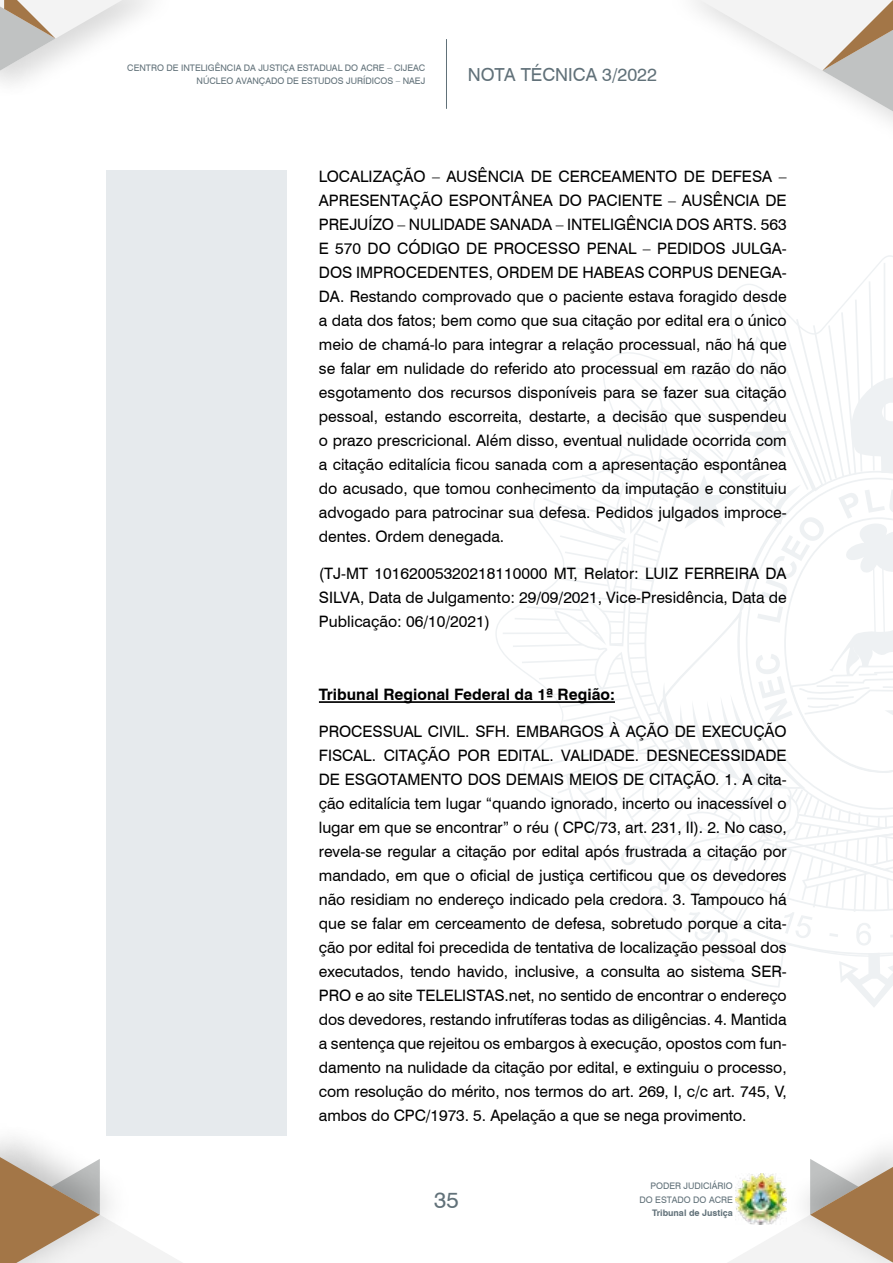
<style>
.page{position:relative;width:893px;height:1263px;background:#fff}
.page>*{position:absolute;margin:0;border:0;box-sizing:border-box;transform-origin:0 0}
.t1{font:22.5px "Swiss 721 BT";color:#617179}
.t2{font:18px "Swiss 721 BT";color:#617179}
.t3{font:15.75px/24px "Swiss 721 BT";color:#000;text-align:justify}
.t4{font:700 15.75px "Swiss 721 BT";color:#000}
.t5{font:9px/13.5px "Swiss 721 BT";color:#617179;text-align:right}
.t6{font:700 9px "Swiss 721 BT";color:#617179}
</style>
<div class="page">
<svg style="left:695px;top:0;width:198px;height:121px"></svg>
<svg style="left:0;top:0;width:149px;height:71px"></svg>
<svg style="left:728px;top:1157px;width:165px;height:106px"></svg>
<div style="left:0;top:1118px;width:138px;height:145px;background:#000;opacity:.25"></div>
<svg style="left:0;top:1157px;width:182px;height:106px"></svg>
<hr style="left:884px;top:263px;width:2px;height:207px;background:#eef1f3">
<svg style="left:532px;top:280px;width:361px;height:727px"></svg>
<hr style="left:446px;top:39px;width:1px;height:70px;background:#617179">
<img style="left:735px;top:1174px;width:52px;height:50px">
<hr style="left:319px;top:701px;width:296px;height:2px;background:#000">
<div style="left:106px;top:170px;width:181px;height:965px;background:#e6eaed"></div>
<p class="t5" style="left:127px;top:60px;width:299px">CENTRO DE INTELIGÊNCIA DA JUSTIÇA ESTADUAL DO ACRE – CIJEAC<br>NÚCLEO AVANÇADO DE ESTUDOS JURÍDICOS – NAEJ</p>
<p class="t2" style="left:468px;top:62px;width:191px">NOTA TÉCNICA 3/2022</p>
<p class="t3" style="left:319px;top:164px;width:469px">LOCALIZAÇÃO – AUSÊNCIA DE CERCEAMENTO DE DEFESA – APRESENTAÇÃO ESPONTÂNEA DO PACIENTE – AUSÊNCIA DE PREJUÍZO – NULIDADE SANADA – INTELIGÊNCIA DOS ARTS. 563<br>E 570 DO CÓDIGO DE PROCESSO PENAL – PEDIDOS JULGA-DOS IMPROCEDENTES, ORDEM DE HABEAS CORPUS DENEGA-DA. Restando comprovado que o paciente estava foragido desde a data dos fatos; bem como que sua citação por edital era o único meio de chamá-lo para integrar a relação processual, não há que se falar em nulidade do referido ato processual em razão do não esgotamento dos recursos disponíveis para se fazer sua citação pessoal, estando escorreita, destarte, a decisão que suspendeu o prazo prescricional. Além disso, eventual nulidade ocorrida com a citação editalícia ficou sanada com a apresentação espontânea do acusado, que tomou conhecimento da imputação e constituiu advogado para patrocinar sua defesa. Pedidos julgados improce&shy;dentes. Ordem denegada.</p>
<p class="t3" style="left:319px;top:561px;width:469px">(TJ-MT 10162005320218110000 MT, Relator: LUIZ FERREIRA DA SILVA, Data de Julgamento: 29/09/2021, Vice-Presidência, Data de Publicação: 06/10/2021)</p>
<p class="t4" style="left:319px;top:684px;width:298px">Tribunal Regional Federal da 1ª Região:</p>
<p class="t3" style="left:319px;top:719px;width:469px">PROCESSUAL CIVIL. SFH. EMBARGOS À AÇÃO DE EXECUÇÃO FISCAL. CITAÇÃO POR EDITAL. VALIDADE. DESNECESSIDADE DE ESGOTAMENTO DOS DEMAIS MEIOS DE CITAÇÃO. 1. A cita&shy;ção editalícia tem lugar “quando ignorado, incerto ou inacessível o lugar em que se encontrar” o réu ( CPC/73, art. 231, II). 2. No caso, revela-se regular a citação por edital após frustrada a citação por mandado, em que o oficial de justiça certificou que os devedores não residiam no endereço indicado pela credora. 3. Tampouco há que se falar em cerceamento de defesa, sobretudo porque a cita&shy;ção por edital foi precedida de tentativa de localização pessoal dos executados, tendo havido, inclusive, a consulta ao sistema SER-PRO e ao site TELELISTAS. net, no sentido de encontrar o endereço dos devedores, restando infrutíferas todas as diligências. 4. Mantida a sentença que rejeitou os embargos à execução, opostos com fun&shy;damento na nulidade da citação por edital, e extinguiu o processo, com resolução do mérito, nos termos do art. 269, I, c/c art. 745, V, ambos do CPC/1973. 5. Apelação a que se nega provimento.</p>
<h1 class="t1" style="left:434px;top:1184px;width:26px">35</h1>
<p class="t5" style="left:639px;top:1179px;width:95px">PODER JUDICIÁRIO<br>DO ESTADO DO ACRE</p>
<p class="t6" style="left:652px;top:1207px;width:82px">Tribunal de Justiça</p>
</div>
